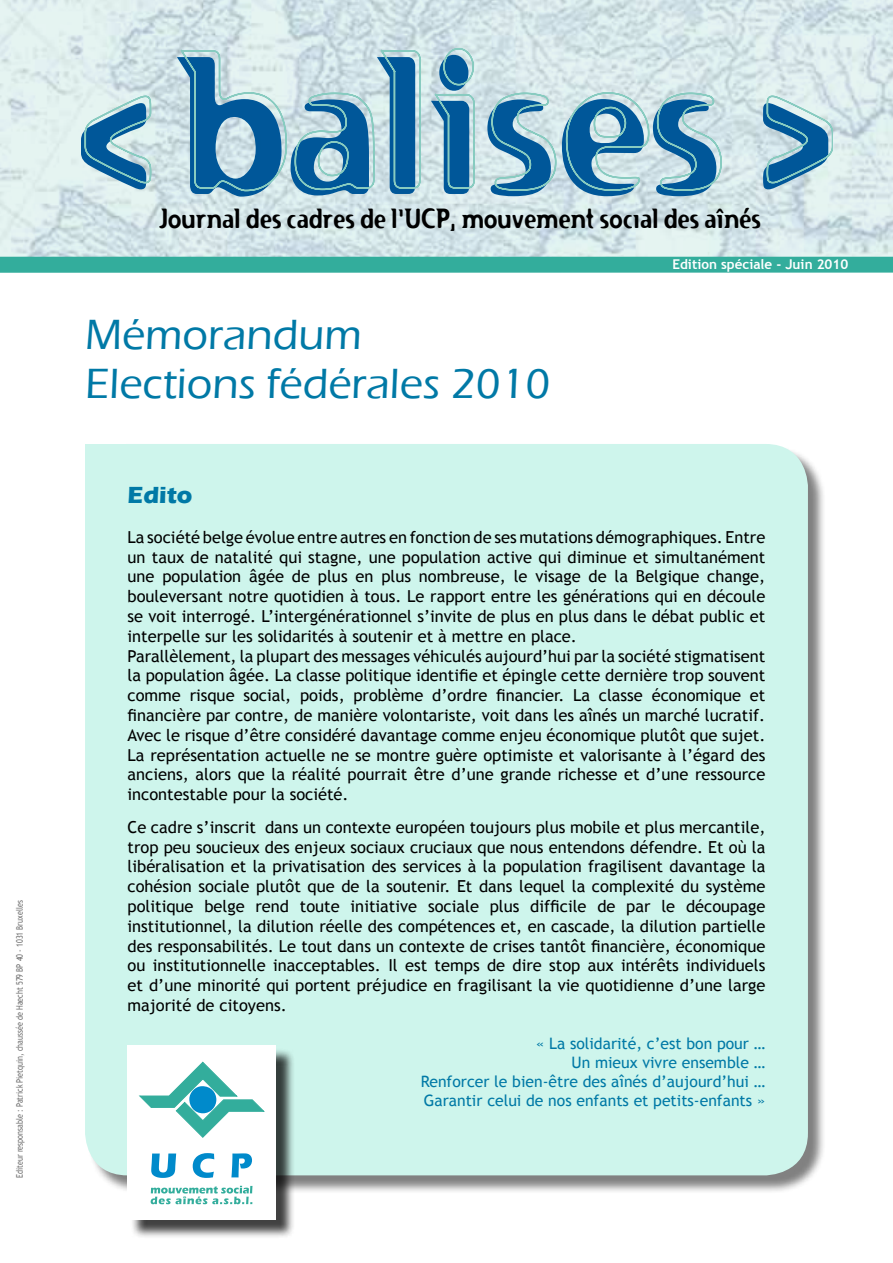
<style>
.page{position:relative;width:893px;height:1263px;background:#fff}
.page>*{position:absolute;margin:0;border:0;box-sizing:border-box;transform-origin:0 0}
.t1{font:500 43.5px/49.5px "Eras ITC";color:#0079a6}
.t2{font:27px "Flexure";color:#000;scale:.75 1}
.t3{font:700 24px "Eras ITC";color:#0079a6}
.t4{font:16.5px/19.8px "Trebuchet MS";color:#000}
.t5{font:15.75px/18.9px "Trebuchet MS";color:#0079a6;text-align:right}
.t6{font:700 13.5px "Trebuchet MS";color:#fff}
.t7{font:9px "Trebuchet MS";color:#6e6e6e;scale:.8 1}
</style>
<div class="page">
<svg style="left:0;top:0;width:893px;height:257px;background:#d6e6e8"></svg>
<div style="left:0;top:257px;width:893px;height:16px;background:#33ad9c"></div>
<svg style="left:763px;top:95px;width:69px;height:101px;background:#7eadc7"></svg>
<svg style="left:81px;top:78px;width:71px;height:118px;background:#8eb9cd"></svg>
<svg style="left:487px;top:90px;width:236px;height:106px;background:#78a9c4"></svg>
<svg style="left:431px;top:48px;width:45px;height:146px;background:#6aa0bf"></svg>
<svg style="left:177px;top:48px;width:245px;height:149px;background:#7cabc6"></svg>
<div style="left:87px;top:446px;width:740px;height:748px;background:#000;opacity:.5"></div>
<div style="left:85px;top:444px;width:723px;height:731px;background:#cef5ec;border-radius:43px"></div>
<div style="left:85px;top:444px;width:175px;height:169px;background:#cef5ec"></div>
<div style="left:130px;top:1048px;width:165px;height:191px;background:#000;opacity:.75"></div>
<div style="left:128px;top:1046px;width:148px;height:174px;background:#fff"></div>
<svg style="left:151px;top:1186px;width:101px;height:18px"></svg>
<svg style="left:151px;top:1153px;width:25px;height:25px"></svg>
<svg style="left:193px;top:1153px;width:21px;height:25px"></svg>
<svg style="left:231px;top:1153px;width:21px;height:24px"></svg>
<svg style="left:139px;top:1062px;width:125px;height:76px"></svg>
<p class="t7" style="left:14px;top:1178px;width:349px;rotate:-90deg">Editeur responsable : Patrick Pietquin, chaussée de Haecht 579 BP 40 - 1031 Bruxelles</p>
<h2 class="t2" style="left:159px;top:202px;width:804px">Journal des cadres de l’UCP, mouvement social des aînés</h2>
<h1 class="t1" style="left:85px;top:310px;width:467px">Mémorandum<br>Elections fédérales 2010</h1>
<p class="t6" style="left:672px;top:256px;width:177px">Edition spéciale - Juin 2010</p>
<h3 class="t3" style="left:128px;top:481px;width:66px">Edito</h3>
<p class="t4" style="left:128px;top:527px;width:639px">La société belge évolue entre autres en fonction de ses mutations démographiques. Entre un taux de natalité qui stagne, une population active qui diminue et simultanément une population âgée de plus en plus nombreuse, le visage de la Belgique change, bouleversant notre quotidien à tous. Le rapport entre les générations qui en découle se voit interrogé. L’intergénérationnel s’invite de plus en plus dans le débat public et interpelle sur les solidarités à soutenir et à mettre en place.<br>Parallèlement, la plupart des messages véhiculés aujourd’hui par la société stigmatisent la population âgée. La classe politique identifie et épingle cette dernière trop souvent comme risque social, poids, problème d’ordre financier. La classe économique et financière par contre, de manière volontariste, voit dans les aînés un marché lucratif.<br>Avec le risque d’être considéré davantage comme enjeu économique plutôt que sujet.<br>La représentation actuelle ne se montre guère optimiste et valorisante à l’égard des anciens, alors que la réalité pourrait être d’une grande richesse et d’une ressource incontestable pour la société.</p>
<p class="t4" style="left:128px;top:817px;width:639px;text-align:justify">Ce cadre s’inscrit dans un contexte européen toujours plus mobile et plus mercantile, trop peu soucieux des enjeux sociaux cruciaux que nous entendons défendre. Et où la libéralisation et la privatisation des services à la population fragilisent davantage la cohésion sociale plutôt que de la soutenir. Et dans lequel la complexité du système politique belge rend toute initiative sociale plus difficile de par le découpage institutionnel, la dilution réelle des compétences et, en cascade, la dilution partielle des responsabilités. Le tout dans un contexte de crises tantôt financière, économique ou institutionnelle inacceptables. Il est temps de dire stop aux intérêts individuels et d’une minorité qui portent préjudice en fragilisant la vie quotidienne d’une large majorité de citoyens.</p>
<p class="t5" style="left:421px;top:1034px;width:346px">« La solidarité, c’est bon pour …<br>Un mieux vivre ensemble …<br>Renforcer le bien-être des aînés d’aujourd’hui … Garantir celui de nos enfants et petits-enfants »</p>
</div>
